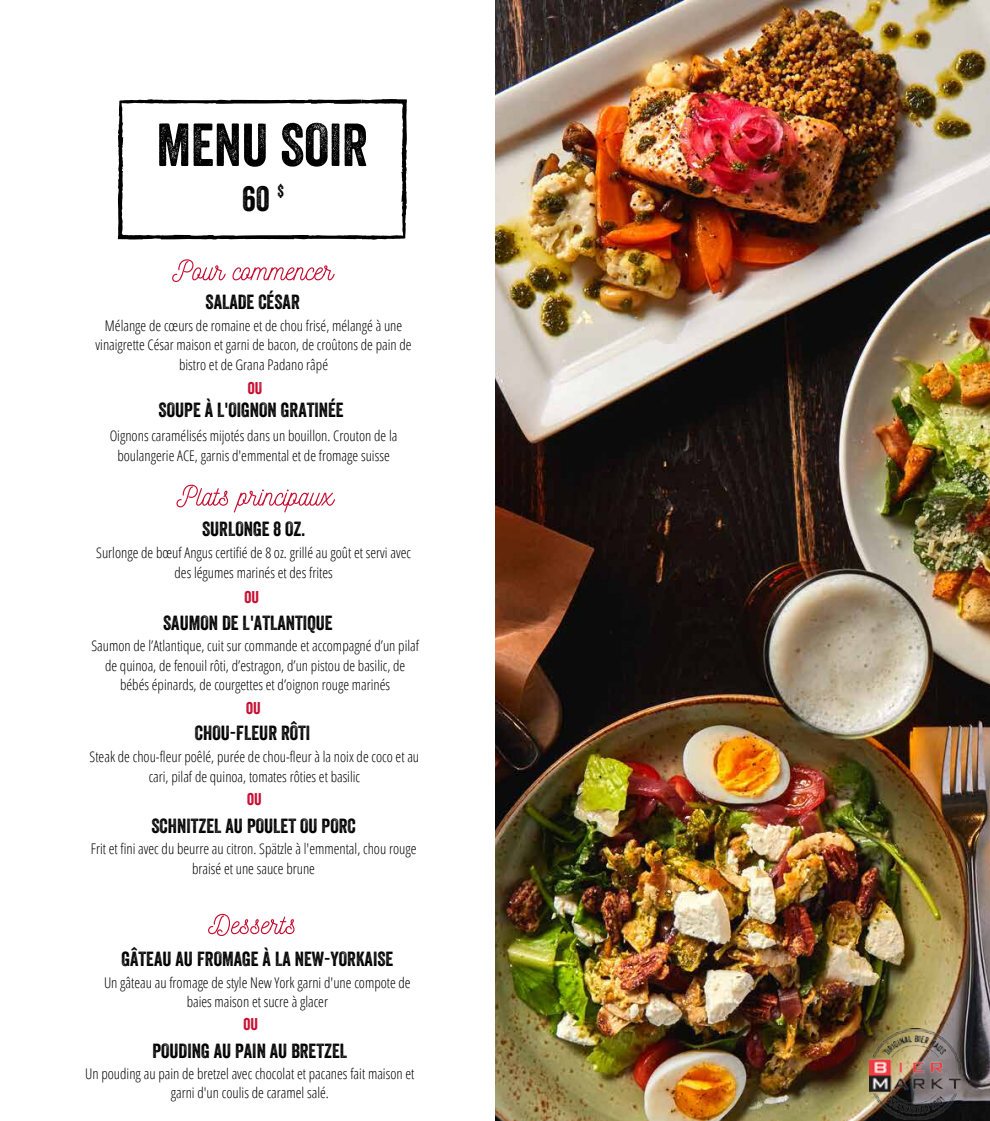
<style>
.page{position:relative;width:990px;height:1121px;background:#fff}
.page>*{position:absolute;margin:0;border:0;box-sizing:border-box;transform-origin:0 0}
.t1{font:58.62px "Veneer";color:#000}
.t2{font:34.12px "Veneer";color:#000}
.t3{font:19.95px "Veneer";color:#000}
.t4{font:16.45px "Veneer";color:#c60c30}
.t5{font:300 condensed 14.7px/19.6px "Open Sans";color:#000;text-align:center}
</style>
<div class="page">
<svg style="left:118px;top:99px;width:289px;height:141px"></svg>
<img style="left:495px;top:0;width:495px;height:1121px">
<svg style="left:172px;top:259px;width:54px;height:23px"></svg>
<svg style="left:232px;top:265px;width:103px;height:15px"></svg>
<svg style="left:176px;top:485px;width:52px;height:22px"></svg>
<svg style="left:234px;top:489px;width:101px;height:23px"></svg>
<svg style="left:208px;top:914px;width:86px;height:22px"></svg>
<img style="left:869px;top:1028px;width:95px;height:91px">
<h1 class="t1" style="left:156px;top:109px;width:213px">MENU SOIR</h1>
<h2 class="t2" style="left:242px;top:178px;width:43px">60 <sup>$</sup></h2>
<h3 class="t3" style="left:205px;top:290px;width:96px">SALADE CÉSAR</h3>
<p class="t5" style="left:96px;top:315px;width:317px">Mélange de cœurs de romaine et de chou frisé, mélangé à une vinaigrette César maison et garni de bacon, de croûtons de pain de bistro et de Grana Padano râpé</p>
<h3 class="t3" style="left:159px;top:398px;width:187px">SOUPE À L'OIGNON GRATINÉE</h3>
<p class="t5" style="left:110px;top:426px;width:289px">Oignons caramélisés mijotés dans un bouillon. Crouton de la boulangerie ACE, garnis d'emmental et de fromage suisse</p>
<p class="t4" style="left:248px;top:378px;width:16px">OU</p>
<h3 class="t3" style="left:202px;top:517px;width:105px">SURLONGE 8 OZ.</h3>
<p class="t5" style="left:96px;top:542px;width:316px;line-height:20.3px">Surlonge de bœuf Angus certifié de 8 oz. grillé au goût et servi avec des légumes marinés et des frites</p>
<p class="t4" style="left:244px;top:587px;width:16px">OU</p>
<h3 class="t3" style="left:163px;top:611px;width:171px">SAUMON DE L'ATLANTIQUE</h3>
<p class="t5" style="left:91px;top:636px;width:329px">Saumon de l’Atlantique, cuit sur commande et accompagné d’un pilaf de quinoa, de fenouil rôti, d’estragon, d’un pistou de basilic, de bébés épinards, de courgettes et d’oignon rouge marinés</p>
<p class="t4" style="left:246px;top:698px;width:16px">OU</p>
<h3 class="t3" style="left:195px;top:721px;width:117px">CHOU-FLEUR RÔTI</h3>
<p class="t5" style="left:90px;top:746px;width:331px;line-height:20.3px">Steak de chou-fleur poêlé, purée de chou-fleur à la noix de coco et au cari, pilaf de quinoa, tomates rôties et basilic</p>
<p class="t4" style="left:247px;top:789px;width:16px">OU</p>
<h3 class="t3" style="left:151px;top:814px;width:206px">SCHNITZEL AU POULET OU PORC</h3>
<p class="t5" style="left:91px;top:839px;width:327px">Frit et fini avec du beurre au citron. Spätzle à l'emmental, chou rouge braisé et une sauce brune</p>
<h3 class="t3" style="left:121px;top:947px;width:273px">GÂTEAU AU FROMAGE À LA NEW-YORKAISE</h3>
<p class="t5" style="left:104px;top:972px;width:308px">Un gâteau au fromage de style New York garni d'une compote de baies maison et sucre à glacer</p>
<p class="t4" style="left:243px;top:1014px;width:16px">OU</p>
<h3 class="t3" style="left:152px;top:1039px;width:196px">POUDING AU PAIN AU BRETZEL</h3>
<p class="t5" style="left:85px;top:1063px;width:331px">Un pouding au pain de bretzel avec chocolat et pacanes fait maison et garni d'un coulis de caramel salé.</p>
</div>
